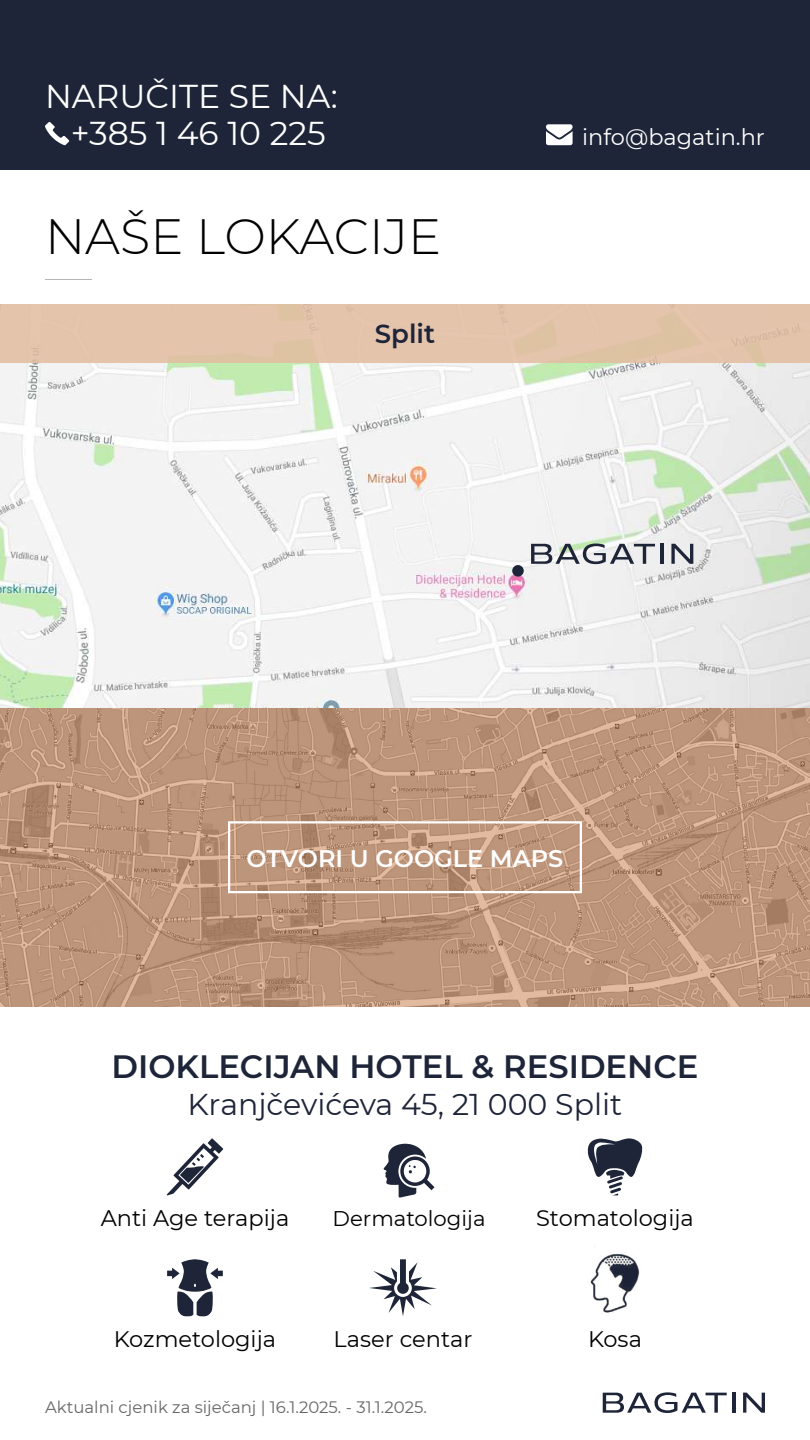
<style>
.page{position:relative;width:810px;height:1440px;background:#fff}
.page>*{position:absolute;margin:0;border:0;box-sizing:border-box;transform-origin:0 0}
.t1{font:300 49.5px "Montserrat";color:#000}
.t2{font:33px/37.5px "Montserrat";color:#fff;text-align:center}
.t3{font:600 32.25px "Montserrat";color:#1e2538}
.t4{font:30px "Montserrat";color:#1e2538}
.t5{font:100 29.25px "Helvetica Neue LT Com";color:#fff}
.t6{font:600 26.03px "Montserrat";color:#1e2538}
.t7{font:600 24px "Montserrat";color:#fff}
.t8{font:22.5px "Montserrat";color:#000}
.t9{font:22.5px "Montserrat";color:#fff}
.t10{font:21.23px "Montserrat";color:#000}
.t11{font:16.5px "Montserrat";color:#666}
</style>
<div class="page">
<img style="left:0;top:363px;width:810px;height:345px">
<img style="left:0;top:708px;width:810px;height:298px">
<div style="left:512px;top:565px;width:12px;height:12px;background:#1e2538;border-radius:50%"></div>
<hr style="left:45px;top:279px;width:47px;height:1px;background:#b3b3b3">
<div style="left:0;top:0;width:810px;height:170px;background:#1e2538"></div>
<svg style="left:45px;top:122px;width:24px;height:23px"></svg>
<svg style="left:546px;top:124px;width:27px;height:21px"></svg>
<svg style="left:603px;top:1392px;width:124px;height:21px"></svg>
<hr style="left:732px;top:1393px;width:4px;height:20px;background:#1e2538">
<svg style="left:743px;top:1393px;width:22px;height:20px"></svg>
<div style="left:228px;top:821px;width:354px;height:72px;border:2px solid #fff"></div>
<div style="left:0;top:304px;width:810px;height:59px;background:#e5c4ac"></div>
<svg style="left:531px;top:544px;width:124px;height:20px"></svg>
<hr style="left:661px;top:544px;width:3px;height:20px;background:#1e2538">
<svg style="left:671px;top:544px;width:22px;height:20px"></svg>
<svg style="left:167px;top:1138px;width:56px;height:57px"></svg>
<svg style="left:167px;top:1259px;width:56px;height:57px"></svg>
<svg style="left:587px;top:1138px;width:56px;height:57px"></svg>
<svg style="left:369px;top:1259px;width:68px;height:57px"></svg>
<img style="left:590px;top:1253px;width:50px;height:60px">
<svg style="left:590px;top:1253px;width:9px;height:23px"></svg>
<svg style="left:384px;top:1143px;width:51px;height:55px"></svg>
<h2 class="t2" style="left:45px;top:76px;width:294px">NARUČITE SE NA: +385 1 46 10 225</h2>
<h1 class="t1" style="left:45px;top:203px;width:398px">NAŠE LOKACIJE</h1>
<p class="t6" style="left:375px;top:315px;width:62px">Split</p>
<h3 class="t5" style="left:578px;top:117px;width:188px">info@bagatin.hr</h3>
<p class="t9" style="left:582px;top:122px;width:184px">info@bagatin.hr</p>
<p class="t7" style="left:247px;top:841px;width:318px">OTVORI U GOOGLE MAPS</p>
<h3 class="t3" style="left:112px;top:1043px;width:588px">DIOKLECIJAN HOTEL &amp; RESIDENCE</h3>
<h3 class="t4" style="left:188px;top:1084px;width:436px">Kranjčevićeva 45, 21 000 Split</h3>
<p class="t8" style="left:101px;top:1203px;width:190px">Anti Age terapija</p>
<p class="t10" style="left:333px;top:1204px;width:155px">Dermatologija</p>
<p class="t8" style="left:536px;top:1203px;width:159px">Stomatologija</p>
<p class="t8" style="left:114px;top:1323px;width:164px">Kozmetologija</p>
<p class="t8" style="left:334px;top:1323px;width:140px">Laser centar</p>
<p class="t8" style="left:588px;top:1323px;width:55px">Kosa</p>
<p class="t11" style="left:45px;top:1396px;width:384px">Aktualni cjenik za siječanj | 16.1.2025. - 31.1.2025.</p>
</div>
